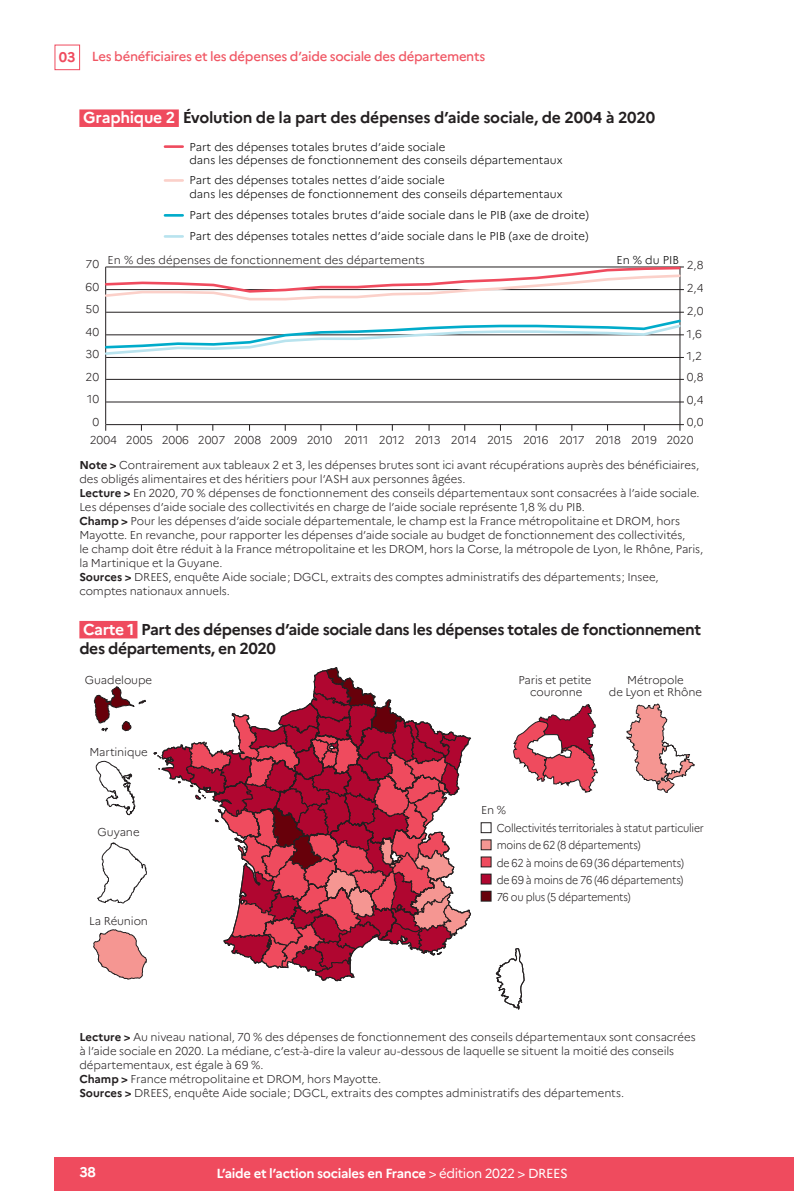
<style>
.page{position:relative;width:794px;height:1191px;background:#fff}
.page>*{position:absolute;margin:0;border:0;box-sizing:border-box;transform-origin:0 0}
.t1{font:700 15.75px/19.2px "Marianne";letter-spacing:-.025em;color:#231f20}
.t2{font:700 14px "Marianne";color:#fff}
.t3{font:500 13.12px "Marianne";letter-spacing:-.025em;color:#f05663}
.t4{font:700 13.12px "Marianne";letter-spacing:-.025em;color:#fff}
.t5{font:300 11.38px/14px "Marianne";letter-spacing:-.01em;color:#231f20;text-align:center}
.t6{font:300 11.38px/13.7px "Marianne";color:#000001}
.s1{font-weight:700;font-size:14px;color:#ef4b5e}
.s2{color:#fff}
.s3{font-weight:700}
.s4{font-weight:400}
</style>
<div class="page">
<div style="left:55px;top:45px;width:25px;height:25px;border:1px solid #ef4b5e"></div>
<div style="left:55px;top:1157px;width:739px;height:34px;background:#ef4b5e"></div>
<div style="left:79px;top:621px;width:58px;height:17px;background:#ef4b5e"></div>
<svg style="left:94px;top:686px;width:52px;height:45px"></svg>
<svg style="left:96px;top:761px;width:39px;height:54px"></svg>
<svg style="left:98px;top:842px;width:49px;height:61px"></svg>
<svg style="left:93px;top:929px;width:54px;height:50px"></svg>
<svg style="left:153px;top:667px;width:318px;height:314px"></svg>
<svg style="left:495px;top:948px;width:30px;height:62px"></svg>
<svg style="left:513px;top:704px;width:84px;height:89px"></svg>
<svg style="left:626px;top:704px;width:68px;height:88px"></svg>
<div style="left:481px;top:822px;width:10px;height:10px;border:1px solid #231f20"></div>
<div style="left:481px;top:840px;width:10px;height:9px;background:#f59692"></div>
<div style="left:481px;top:857px;width:10px;height:10px;background:#ef4b5e"></div>
<div style="left:481px;top:874px;width:10px;height:10px;background:#b00630"></div>
<div style="left:481px;top:874px;width:10px;height:10px;border:1px solid #231f20"></div>
<div style="left:481px;top:891px;width:10px;height:10px;background:#67000a"></div>
<div style="left:481px;top:891px;width:10px;height:10px;border:1px solid #231f20"></div>
<div style="left:79px;top:109px;width:100px;height:18px;background:#ef4b5e"></div>
<hr style="left:679px;top:267px;width:1px;height:157px;background:#231f20">
<hr style="left:165px;top:179px;width:18px;height:3px;background:#fbd0c9">
<hr style="left:165px;top:145px;width:18px;height:3px;background:#ef4b5e">
<hr style="left:165px;top:235px;width:18px;height:3px;background:#b8e3ee">
<hr style="left:165px;top:214px;width:18px;height:3px;background:#00abca">
<hr style="left:105px;top:267px;width:1px;height:157px;background:#231f20">
<hr style="left:106px;top:402px;width:574px;height:1px;background:#231f20">
<hr style="left:106px;top:379px;width:574px;height:1px;background:#231f20">
<hr style="left:106px;top:424px;width:574px;height:1px;background:#231f20">
<svg style="left:679px;top:424px;width:5px;height:7px"></svg>
<svg style="left:104px;top:266px;width:580px;height:36px"></svg>
<svg style="left:104px;top:312px;width:580px;height:46px"></svg>
<p class="t3" style="left:59px;top:49px;width:428px"><span class="s1">03</span> Les bénéficiaires et les dépenses d’aide sociale des départements</p>
<h1 class="t1" style="left:83px;top:108px;width:573px"><span class="s2">Graphique 2</span> Évolution de la part des dépenses d’aide sociale, de 2004 à 2020</h1>
<p class="t6" style="left:189px;top:140px;width:375px">Part des dépenses totales brutes d’aide sociale<br>dans les dépenses de fonctionnement des conseils départementaux</p>
<p class="t6" style="left:189px;top:173px;width:375px">Part des dépenses totales nettes d’aide sociale<br>dans les dépenses de fonctionnement des conseils départementaux</p>
<p class="t6" style="left:189px;top:208px;width:401px">Part des dépenses totales brutes d’aide sociale dans le PIB (axe de droite)</p>
<p class="t5" style="left:108px;top:253px;width:319px">En % des dépenses de fonctionnement des départements</p>
<p class="t6" style="left:189px;top:229px;width:400px">Part des dépenses totales nettes d’aide sociale dans le PIB (axe de droite)</p>
<p class="t6" style="left:616px;top:253px;width:64px">En % du PIB</p>
<p class="t5" style="left:85px;top:252px;width:15px;line-height:22.8px;text-align:justify">70<br>60<br>50<br>40</p>
<p class="t5" style="left:85px;top:342px;width:15px;line-height:22.8px">30<br>20<br>10<br>0</p>
<p class="t5" style="left:90px;top:433px;width:605px">2004 2005 2006 2007 2008 2009 2010 2011 2012 2013 2014 2015 2016 2017 2018 2019 2020</p>
<p class="t5" style="left:687px;top:258px;width:18px">2,8</p>
<p class="t5" style="left:687px;top:281px;width:18px">2,4</p>
<p class="t5" style="left:687px;top:304px;width:18px">2,0</p>
<p class="t5" style="left:687px;top:327px;width:17px">1,6</p>
<p class="t5" style="left:687px;top:349px;width:17px">1,2</p>
<p class="t5" style="left:687px;top:370px;width:18px">0,8</p>
<p class="t5" style="left:687px;top:393px;width:18px">0,4</p>
<p class="t5" style="left:687px;top:415px;width:18px">0,0</p>
<p class="t5" style="left:79px;top:458px;width:625px;text-align:left"><span class="s3">Note &gt;</span> Contrairement aux tableaux 2 et 3, les dépenses brutes sont ici avant récupérations auprès des bénéficiaires, des obligés alimentaires et des héritiers pour l’ASH aux personnes âgées.<br><span class="s3">Lecture &gt;</span> En 2020, 70 % dépenses de fonctionnement des conseils départementaux sont consacrées à l’aide sociale.<br>Les dépenses d’aide sociale des collectivités en charge de l’aide sociale représente 1,8 % du PIB.<br><span class="s3">Champ &gt;</span> Pour les dépenses d’aide sociale départementale, le champ est la France métropolitaine et DROM, hors Mayotte. En revanche, pour rapporter les dépenses d’aide sociale au budget de fonctionnement des collectivités,<br>le champ doit être réduit à la France métropolitaine et les DROM, hors la Corse, la métropole de Lyon, le Rhône, Paris, la Martinique et la Guyane.<br><span class="s3">Sources &gt;</span> DREES, enquête Aide sociale; DGCL, extraits des comptes administratifs des départements; Insee, comptes nationaux annuels.</p>
<h1 class="t1" style="left:79px;top:619px;width:623px"><span class="s2">Carte 1</span> Part des dépenses d’aide sociale dans les dépenses totales de fonctionnement des départements, en 2020</h1>
<p class="t5" style="left:85px;top:671px;width:69px">Guadeloupe</p>
<p class="t5" style="left:518px;top:672px;width:75px;line-height:12.2px">Paris et petite couronne</p>
<p class="t5" style="left:609px;top:672px;width:95px;line-height:12.2px">Métropole<br>de Lyon et Rhône</p>
<p class="t5" style="left:89px;top:744px;width:60px">Martinique</p>
<p class="t5" style="left:98px;top:824px;width:44px">Guyane</p>
<p class="t5" style="left:89px;top:913px;width:60px">La Réunion</p>
<p class="t5" style="left:497px;top:801px;width:209px;line-height:17.3px;text-align:left;text-indent:-16px">En %<br>Collectivités territoriales à statut particulier moins de 62 (8 départements)<br>de 62 à moins de 69 (36 départements)<br>de 69 à moins de 76 (46 départements)<br>76 ou plus (5 départements)</p>
<p class="t5" style="left:79px;top:1029px;width:618px;text-align:left"><span class="s3">Lecture &gt;</span> Au niveau national, 70 % des dépenses de fonctionnement des conseils départementaux sont consacrées à l’aide sociale en 2020. La médiane, c’est-à-dire la valeur au-dessous de laquelle se situent la moitié des conseils départementaux, est égale à 69 %.<br><span class="s3">Champ &gt;</span> France métropolitaine et DROM, hors Mayotte.<br><span class="s3">Sources &gt;</span> DREES, enquête Aide sociale; DGCL, extraits des comptes administratifs des départements.</p>
<p class="t2" style="left:79px;top:1163px;width:18px">38</p>
<p class="t4" style="left:216px;top:1165px;width:353px">L’aide et l’action sociales en France <span class="s4">&gt; édition 2022 &gt; DREES</span></p>
</div>
